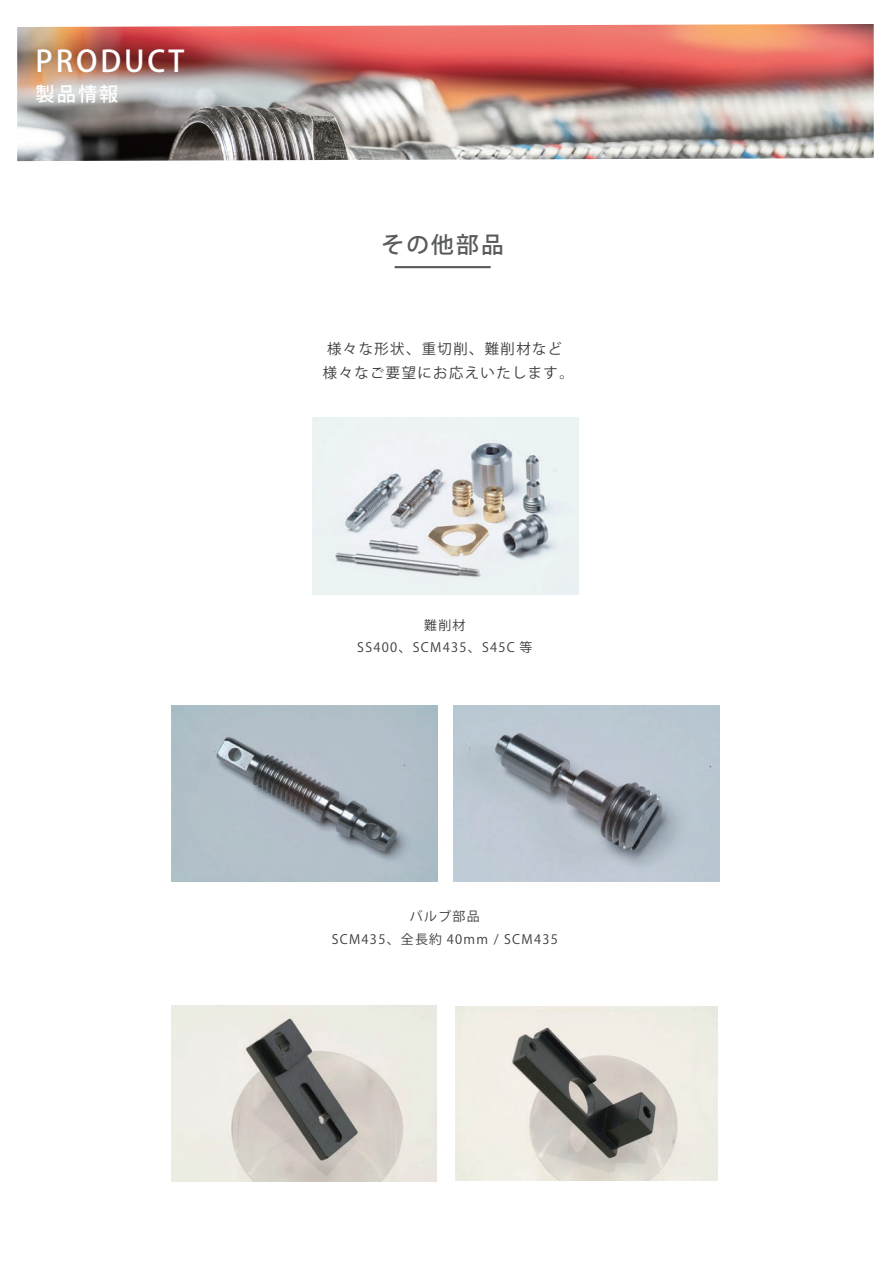
<style>
.page{position:relative;width:893px;height:1263px;background:#fff}
.page>*{position:absolute;margin:0;border:0;box-sizing:border-box;transform-origin:0 0}
.t1{font:500 29.4px "Koz Go Pr 6 N";letter-spacing:.1em;color:#fff}
.t2{font:500 22.65px "Koz Go Pr 6 N";letter-spacing:.1em;color:#595a5c}
.t3{font:500 19.2px "Koz Go Pr 6 N";color:#fff}
.t4{font:14.4px/24px "Koz Go Pr 6 N";letter-spacing:.1em;color:#3d3b3a}
.t5{font:12.9px/22.5px "Koz Go Pr 6 N";letter-spacing:.1em;color:#3d3b3a;text-align:center}
</style>
<div class="page">
<img style="left:17px;top:24px;width:857px;height:137px">
<hr style="left:395px;top:266px;width:96px;height:2px;background:#595a5c">
<img style="left:312px;top:417px;width:266px;height:177px">
<img style="left:172px;top:705px;width:265px;height:177px">
<img style="left:453px;top:705px;width:266px;height:176px">
<img style="left:171px;top:1005px;width:265px;height:176px">
<img style="left:455px;top:1006px;width:263px;height:175px">
<h1 class="t1" style="left:36px;top:45px;width:150px">PRODUCT</h1>
<h3 class="t3" style="left:36px;top:83px;width:84px">製品情報</h3>
<h2 class="t2" style="left:381px;top:232px;width:124px">その他部品</h2>
<p class="t4" style="left:323px;top:337px;width:252px">様々な形状、重切削、難削材など様々なご要望にお応えいたします。</p>
<p class="t5" style="left:357px;top:614px;width:177px">難削材<br>SS400、SCM435、S45C 等</p>
<p class="t5" style="left:332px;top:906px;width:228px">バルブ部品<br>SCM435、全長約 40mm / SCM435</p>
</div>
